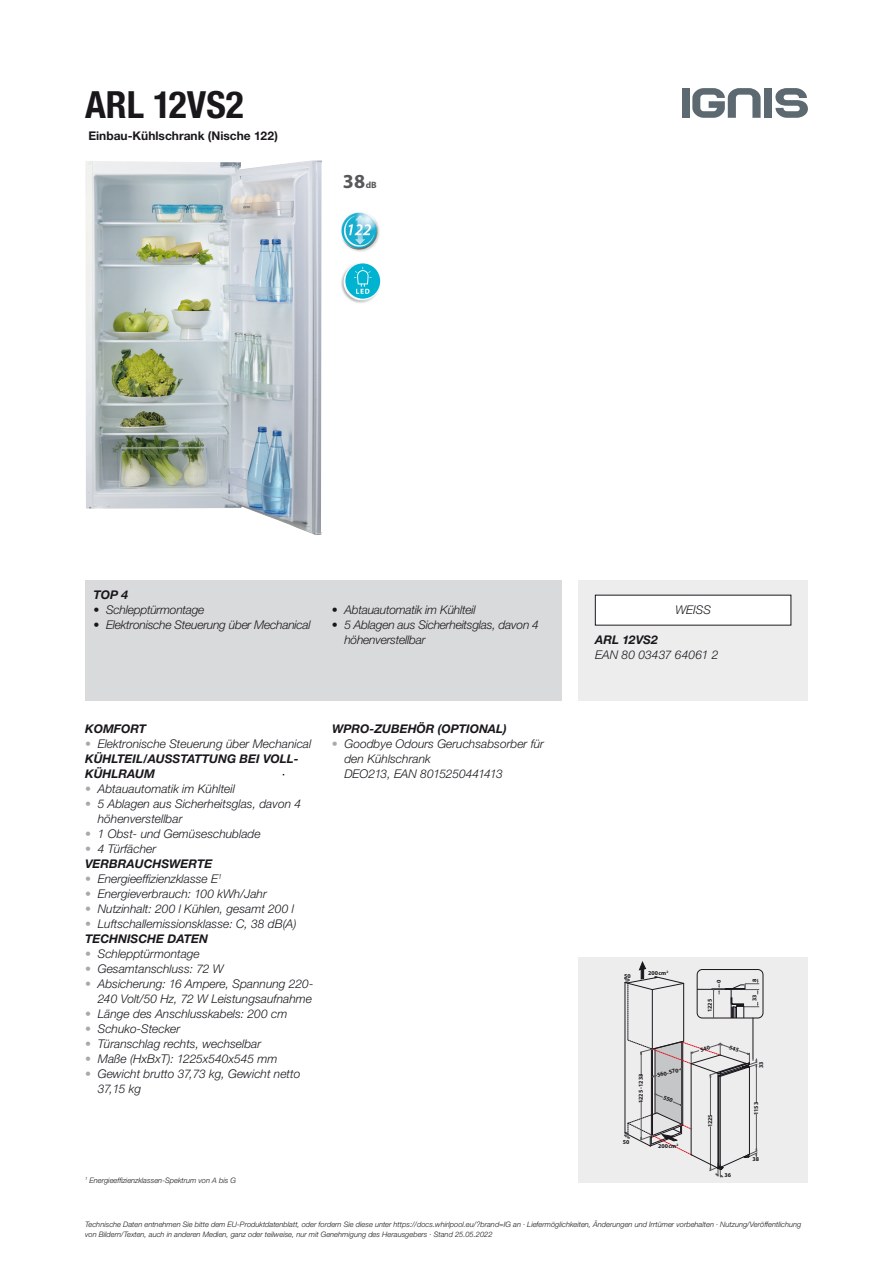
<style>
.page{position:relative;width:893px;height:1263px;background:#fff}
.page>*{position:absolute;margin:0;border:0;box-sizing:border-box;transform-origin:0 0}
.t1{font:700 condensed 37.5px "Helvetica Neue LT Std";color:#1a171c}
.t2{font:700 19.95px "Myriad Pro";color:#58585a}
.t3{font:italic 300 12px/15px "Helvetica Neue LT Std";color:#1a171c}
.t4{font:italic 300 12px/15px "Helvetica Neue LT Std";letter-spacing:-.02em;color:#1a171c}
.t5{font:italic 700 12px/15px "Helvetica Neue LT Std";color:#1a171c}
.t6{font:700 12px "Helvetica Neue LT Std";color:#1a171c}
.t7{font:italic 300 7.5px/9.8px "Helvetica Neue LT Std";color:#1a171c}
.t8{font:700 6px "Myriad Pro";color:#1a171c}
.s1{font-size:9.15px}
.s2{color:#a7a9ab}
.s3{font-weight:700}
.s4{font-weight:300;color:#a7a9ab}
.s5{font-weight:300}
</style>
<div class="page">
<div style="left:681px;top:88px;width:8px;height:30px;background:#5d6970"></div>
<div style="left:764px;top:88px;width:8px;height:30px;background:#5d6970"></div>
<svg style="left:692px;top:88px;width:69px;height:30px"></svg>
<svg style="left:775px;top:88px;width:33px;height:30px"></svg>
<img style="left:85px;top:160px;width:237px;height:375px">
<img style="left:341px;top:212px;width:39px;height:40px">
<img style="left:341px;top:273px;width:40px;height:30px">
<svg style="left:344px;top:264px;width:36px;height:36px"></svg>
<div style="left:85px;top:580px;width:476px;height:120px;background:#d9dadb"></div>
<div style="left:578px;top:580px;width:230px;height:120px;background:#ededee"></div>
<div style="left:595px;top:595px;width:196px;height:30px;background:#fff"></div>
<div style="left:578px;top:958px;width:230px;height:225px;background:#ededee"></div>
<div style="left:697px;top:969px;width:66px;height:49px;border:1px solid #1a171c;border-radius:5px"></div>
<svg style="left:624px;top:962px;width:135px;height:215px"></svg>
<h1 class="t1" style="left:85px;top:82px;width:160px">ARL 12VS2</h1>
<p class="t6" style="left:88px;top:129px;width:191px">Einbau-Kühlschrank (Nische 122)</p>
<h2 class="t2" style="left:343px;top:168px;width:35px">38<span class="s1">dB</span></h2>
<p class="t5" style="left:94px;top:587px;width:36px">TOP 4</p>
<p class="t4" style="left:94px;top:602px;width:112px">• Schlepptürmontage</p>
<p class="t4" style="left:94px;top:617px;width:219px">• Elektronische Steuerung über Mechanical</p>
<p class="t4" style="left:332px;top:602px;width:145px">• Abtauautomatik im Kühlteil</p>
<p class="t4" style="left:344px;top:617px;width:196px;text-indent:-13px">• 5 Ablagen aus Sicherheitsglas, davon 4 höhenverstellbar</p>
<p class="t3" style="left:675px;top:602px;width:37px">WEISS</p>
<p class="t5" style="left:595px;top:632px;width:64px">ARL 12VS2</p>
<p class="t3" style="left:595px;top:647px;width:125px">EAN 80 03437 64061 2</p>
<p class="t5" style="left:85px;top:721px;width:63px">KOMFORT</p>
<p class="t3" style="left:85px;top:736px;width:228px"><span class="s2">•</span> Elektronische Steuerung über Mechanical<br><span class="s3">KÜHLTEIL/AUSSTATTUNG BEI VOLL-<br>KÜHLRAUM</span></p>
<p class="t3" style="left:85px;top:781px;width:151px"><span class="s2">•</span> Abtauautomatik im Kühlteil</p>
<p class="t3" style="left:98px;top:796px;width:205px;text-indent:-13px"><span class="s2">•</span> 5 Ablagen aus Sicherheitsglas, davon 4 höhenverstellbar</p>
<p class="t3" style="left:85px;top:826px;width:177px"><span class="s2">•</span> 1 Obst- und Gemüseschublade</p>
<p class="t5" style="left:85px;top:841px;width:129px"><span class="s4">•</span> <span class="s5">4 Türfächer<br></span>VERBRAUCHSWERTE</p>
<p class="t3" style="left:85px;top:871px;width:138px"><span class="s2">•</span> Energieeffizienzklasse E<sup>1</sup></p>
<p class="t3" style="left:85px;top:886px;width:183px"><span class="s2">•</span> Energieverbrauch: 100 kWh/Jahr</p>
<p class="t3" style="left:85px;top:901px;width:210px"><span class="s2">•</span> Nutzinhalt: 200 l Kühlen, gesamt 200 l</p>
<p class="t3" style="left:85px;top:916px;width:213px"><span class="s2">•</span> Luftschallemissionsklasse: C, 38 dB(A)<br><span class="s3">TECHNISCHE DATEN</span></p>
<p class="t3" style="left:85px;top:946px;width:116px"><span class="s2">•</span> Schlepptürmontage</p>
<p class="t3" style="left:85px;top:961px;width:140px"><span class="s2">•</span> Gesamtanschluss: 72 W</p>
<p class="t3" style="left:85px;top:976px;width:230px;text-align:right"><span class="s2">•</span> Absicherung: 16 Ampere, Spannung 220-<br>240 Volt/50 Hz, 72 W Leistungsaufnahme</p>
<p class="t3" style="left:85px;top:1006px;width:204px"><span class="s2">•</span> Länge des Anschlusskabels: 200 cm</p>
<p class="t3" style="left:85px;top:1021px;width:97px"><span class="s2">•</span> Schuko-Stecker</p>
<p class="t3" style="left:85px;top:1036px;width:178px"><span class="s2">•</span> Türanschlag rechts, wechselbar</p>
<p class="t3" style="left:85px;top:1051px;width:194px"><span class="s2">•</span> Maße (HxBxT): 1225x540x545 mm</p>
<p class="t3" style="left:98px;top:1066px;width:204px;text-indent:-13px"><span class="s2">•</span> Gewicht brutto 37,73 kg, Gewicht netto<br>37,15 kg</p>
<p class="t5" style="left:332px;top:721px;width:176px">WPRO-ZUBEHÖR (OPTIONAL)</p>
<p class="t3" style="left:344px;top:736px;width:201px;text-indent:-13px"><span class="s2">•</span> Goodbye Odours Geruchsabsorber für den Kühlschrank<br>DEO213, EAN 8015250441413</p>
<p class="t8" style="left:624px;top:972px;width:8px">50</p>
<p class="t8" style="left:648px;top:969px;width:22px">200cm<sup>2</sup></p>
<p class="t8" style="left:637px;top:1103px;width:31px;rotate:-90deg">1225-1233</p>
<p class="t8" style="left:656px;top:1071px;width:24px;rotate:-15deg">560-570</p>
<p class="t8" style="left:715px;top:983px;width:5px;rotate:-90deg">0</p>
<p class="t8" style="left:706px;top:1012px;width:15px;rotate:-90deg">1225</p>
<p class="t8" style="left:706px;top:1127px;width:15px;rotate:-90deg">1225</p>
<p class="t8" style="left:751px;top:981px;width:5px;rotate:-90deg">8</p>
<p class="t8" style="left:751px;top:1001px;width:8px;rotate:-90deg">33</p>
<p class="t8" style="left:757px;top:1068px;width:8px;rotate:-90deg">33</p>
<p class="t8" style="left:752px;top:1115px;width:15px;rotate:-90deg">1153</p>
<p class="t8" style="left:623px;top:1138px;width:8px">50</p>
<p class="t8" style="left:658px;top:1142px;width:22px">200cm<sup>2</sup></p>
<p class="t8" style="left:752px;top:1155px;width:8px">38</p>
<p class="t7" style="left:85px;top:1175px;width:152px"><sup>1</sup> Energieeffizienzklassen-Spektrum von A bis G</p>
<p class="t8" style="left:724px;top:1171px;width:8px">36</p>
<p class="t7" style="left:85px;top:1219px;width:718px">Technische Daten entnehmen Sie bitte dem EU-Produktdatenblatt, oder fordern Sie diese unter https://docs.whirlpool.eu/?brand=IG an · Liefermöglichkeiten, Änderungen und Irrtümer vorbehalten · Nutzung/Veröffentlichung von Bildern/Texten, auch in anderen Medien, ganz oder teilweise, nur mit Genehmigung des Herausgebers · Stand 25.05.2022</p>
</div>
